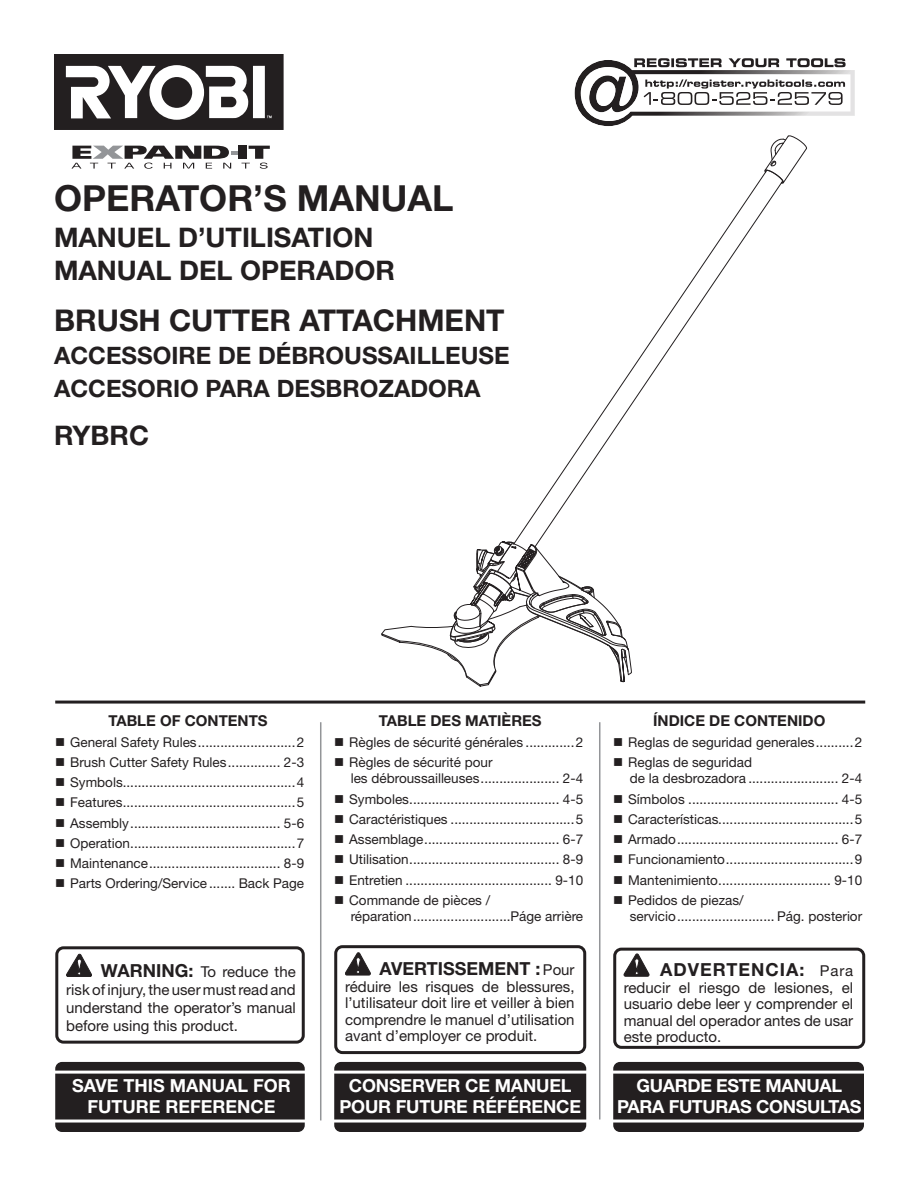
<style>
.page{position:relative;width:918px;height:1188px;background:#fff}
.page>*{position:absolute;margin:0;border:0;box-sizing:border-box;transform-origin:0 0}
.Heading_2{font:700 36px "Helvetica Neue LT Std";color:#231f20}
.Heading_2-2{font:700 30px "Helvetica Neue LT Std";color:#231f20}
.Heading_2-3{font:700 27px "Helvetica Neue LT Std";color:#231f20}
.Heading_2-4{font:700 24px "Helvetica Neue LT Std";color:#231f20}
.t1{font:700 18px/21px "Helvetica Neue LT Std";letter-spacing:-.01em;color:#fff;text-align:center}
.Body_text{font:700 18px "Helvetica Neue LT Std";color:#231f20}
.Body_text-2{font:700 18px "Helvetica Neue LT Std";letter-spacing:.055em;color:#231f20}
.Body_text-3{font:15px/16.5px "Helvetica Neue LT Std";color:#231f20;text-align:justify}
.Body_text_subhead{font:700 15px "Helvetica Neue LT Std";color:#231f20}
.t2{font:13.5px/16.5px "Helvetica Neue LT Std";color:#231f20}
.s1{font-weight:700;font-size:18px}
.s2{font-weight:400;font-size:15px}
</style>
<div class="page">
<div style="left:54px;top:54px;width:230px;height:76px;background:#231f20"></div>
<div style="left:253px;top:66px;width:12px;height:52px;background:#fff"></div>
<svg style="left:66px;top:65px;width:182px;height:55px"></svg>
<svg style="left:71px;top:146px;width:199px;height:23px"></svg>
<svg style="left:632px;top:180px;width:149px;height:225px"></svg>
<svg style="left:764px;top:135px;width:43px;height:49px"></svg>
<div style="left:613px;top:1062px;width:251px;height:70px;background:#231f20;border-radius:7px"></div>
<div style="left:334px;top:1062px;width:252px;height:70px;background:#231f20;border-radius:7px"></div>
<div style="left:55px;top:1062px;width:250px;height:70px;background:#231f20;border-radius:7px"></div>
<div style="left:55px;top:946px;width:250px;height:98px;border:3px solid #231f20;border-radius:7px"></div>
<svg style="left:66px;top:954px;width:26px;height:23px"></svg>
<hr style="left:55px;top:701px;width:810px;height:3px;background:#231f20">
<div style="left:334px;top:945px;width:252px;height:109px;border:3px solid #231f20;border-radius:7px"></div>
<svg style="left:345px;top:953px;width:26px;height:22px"></svg>
<div style="left:613px;top:948px;width:252px;height:101px;border:3px solid #231f20;border-radius:7px"></div>
<svg style="left:624px;top:954px;width:25px;height:22px"></svg>
<hr style="left:48px;top:1120px;width:824px;height:3px;background:#fff">
<hr style="left:48px;top:1071px;width:824px;height:3px;background:#fff">
<hr style="left:320px;top:722px;width:1px;height:398px;background:#939598">
<hr style="left:599px;top:722px;width:1px;height:397px;background:#939598">
<svg style="left:575px;top:58px;width:280px;height:68px"></svg>
<svg style="left:381px;top:368px;width:251px;height:378px"></svg>
<p class="Heading_2" style="left:54px;top:176px;width:401px">OPERATOR’S MANUAL</p>
<p class="Heading_2-3" style="left:54px;top:221px;width:321px">MANUEL D’UTILISATION</p>
<p class="Heading_2-3" style="left:54px;top:254px;width:343px">MANUAL DEL OPERADOR</p>
<p class="Heading_2-2" style="left:54px;top:302px;width:452px">BRUSH CUTTER ATTACHMENT</p>
<p class="Heading_2-4" style="left:54px;top:341px;width:457px">ACCESSOIRE DE DÉBROUSSAILLEUSE</p>
<p class="Heading_2-4" style="left:54px;top:374px;width:428px">ACCESORIO PARA DESBROZADORA</p>
<p class="Heading_2-3" style="left:54px;top:418px;width:97px">RYBRC</p>
<p class="Body_text_subhead" style="left:108px;top:711px;width:161px">TABLE OF CONTENTS</p>
<p class="t2" style="left:70px;top:733px;width:235px">General Safety Rules..........................2</p>
<p class="t2" style="left:70px;top:753px;width:236px">Brush Cutter Safety Rules.............. 2-3</p>
<p class="t2" style="left:70px;top:774px;width:235px">Symbols..............................................4</p>
<p class="t2" style="left:70px;top:794px;width:235px">Features..............................................5</p>
<p class="t2" style="left:70px;top:814px;width:236px">Assembly........................................ 5-6</p>
<p class="t2" style="left:70px;top:835px;width:235px">Operation............................................7</p>
<p class="t2" style="left:70px;top:855px;width:236px">Maintenance................................... 8-9</p>
<p class="t2" style="left:70px;top:875px;width:236px">Parts Ordering/Service ....... Back Page</p>
<p class="Body_text-3" style="left:66px;top:962px;width:231px;line-height:18px;text-indent:34px"><span class="s1">WARNING:</span> To reduce the risk of injury, the user must read and understand the operator’s manual before using this product.</p>
<p class="Body_text_subhead" style="left:379px;top:711px;width:164px">TABLE DES MATIÈRES</p>
<p class="t2" style="left:349px;top:733px;width:235px">Règles de sécurité générales .............2</p>
<p class="t2" style="left:349px;top:753px;width:235px">Règles de sécurité pour<br>les débroussailleuses..................... 2-4</p>
<p class="t2" style="left:349px;top:790px;width:236px">Symboles........................................ 4-5</p>
<p class="t2" style="left:349px;top:810px;width:235px">Caractéristiques .................................5</p>
<p class="t2" style="left:349px;top:831px;width:236px">Assemblage.................................... 6-7</p>
<p class="t2" style="left:349px;top:851px;width:236px">Utilisation........................................ 8-9</p>
<p class="t2" style="left:349px;top:871px;width:236px">Entretien ....................................... 9-10</p>
<p class="t2" style="left:349px;top:892px;width:236px">Commande de pièces / réparation..........................Páge arrière</p>
<p class="Body_text" style="left:380px;top:958px;width:197px">AVERTISSEMENT : <span class="s2">Pour</span></p>
<p class="Body_text-3" style="left:345px;top:978px;width:231px">réduire les risques de blessures, l’utilisateur doit lire et veiller à bien comprendre le manuel d’utilisation avant d’employer ce produit.</p>
<p class="Body_text_subhead" style="left:653px;top:711px;width:174px">ÍNDICE DE CONTENIDO</p>
<p class="t2" style="left:628px;top:733px;width:236px">Reglas de seguridad generales..........2</p>
<p class="t2" style="left:628px;top:753px;width:235px">Reglas de seguridad<br>de la desbrozadora ........................ 2-4</p>
<p class="t2" style="left:628px;top:790px;width:236px">Símbolos ........................................ 4-5</p>
<p class="t2" style="left:628px;top:810px;width:236px">Características....................................5</p>
<p class="t2" style="left:628px;top:831px;width:235px">Armado........................................... 6-7</p>
<p class="t2" style="left:628px;top:851px;width:236px">Funcionamiento..................................9</p>
<p class="t2" style="left:628px;top:871px;width:236px">Mantenimiento.............................. 9-10</p>
<p class="t2" style="left:628px;top:892px;width:236px">Pedidos de piezas/ servicio.......................... Pág. posterior</p>
<p class="Body_text-2" style="left:660px;top:959px;width:195px">ADVERTENCIA: <span class="s2">Para</span></p>
<p class="Body_text-3" style="left:624px;top:979px;width:231px">reducir el riesgo de lesiones, el usuario debe leer y comprender el manual del operador antes de usar este producto.</p>
<p class="t1" style="left:72px;top:1075px;width:220px">SAVE THIS MANUAL FOR<br>FUTURE REFERENCE</p>
<p class="t1" style="left:339px;top:1075px;width:243px">CONSERVER CE MANUEL<br>POUR FUTURE RÉFÉRENCE</p>
<p class="t1" style="left:617px;top:1075px;width:246px">GUARDE ESTE MANUAL<br>PARA FUTURAS CONSULTAS</p>
</div>
